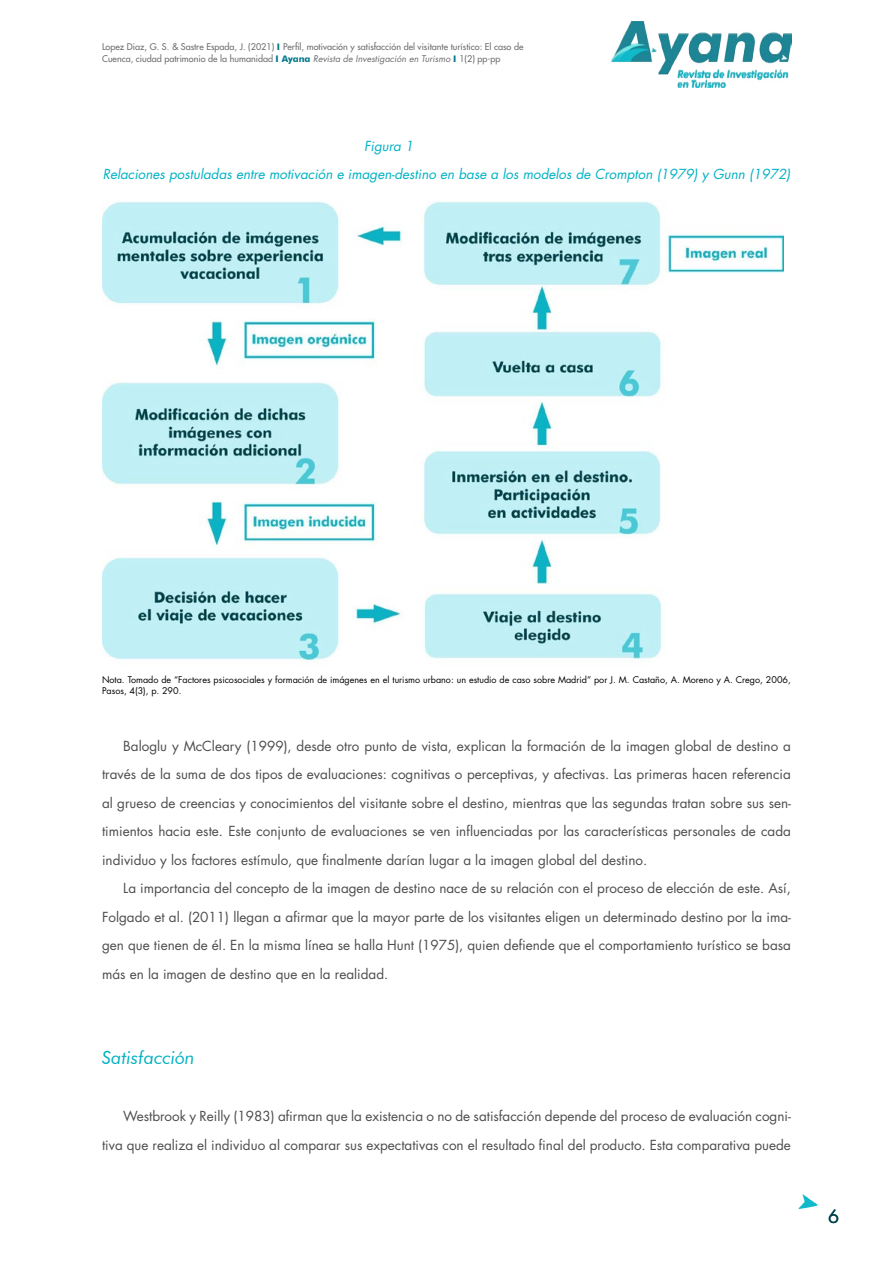
<style>
.page{position:relative;width:893px;height:1263px;background:#fff}
.page>*{position:absolute;margin:0;border:0;box-sizing:border-box;transform-origin:0 0}
.t1{font:italic 18px "Futura BT";color:#00b2c4}
.t2{font:18px "Futura";color:#00424c}
.t3{font:13.5px/28.5px "Futura";color:#4d4d4f;text-align:justify}
.t4{font:italic 13.5px/28.5px "Futura";color:#00b2c4}
.t5{font:9px/12px "Futura";color:#6d6e71}
.t6{font:9px/10.5px "Futura";color:#000}
.s1{font-family:"Futura BT";font-weight:700;color:#007889}
.s2{font-style:italic}
</style>
<div class="page">
<img style="left:799px;top:1194px;width:18px;height:15px">
<img style="left:611px;top:23px;width:180px;height:64px">
<img style="left:102px;top:201px;width:682px;height:460px">
<p class="t5" style="left:102px;top:40px;width:423px">Lopez Diaz, G. S. &amp; Sastre Espada, J. (2021) <span class="s1">I</span> Perfil, motivación y satisfacción del visitante turístico: El caso de<br>Cuenca, ciudad patrimonio de la humanidad <span class="s1">I Ayana</span> <span class="s2">Revista de Investigación en Turismo</span> <span class="s1">I</span> 1(2) pp-pp</p>
<p class="t4" style="left:103px;top:132px;width:689px;text-indent:261px">Figura 1<br>Relaciones postuladas entre motivación e imagen-destino en base a los modelos de Crompton (1979) y Gunn (1972)</p>
<p class="t6" style="left:102px;top:675px;width:690px">Nota. Tomado de “Factores psicosociales y formación de imágenes en el turismo urbano: un estudio de caso sobre Madrid” por J. M. Castaño, A. Moreno y A. Crego, 2006,<br>Pasos, 4(3), p. 290.</p>
<p class="t3" style="left:102px;top:732px;width:690px;text-indent:21px">Baloglu y McCleary (1999), desde otro punto de vista, explican la formación de la imagen global de destino a través de la suma de dos tipos de evaluaciones: cognitivas o perceptivas, y afectivas. Las primeras hacen referencia al grueso de creencias y conocimientos del visitante sobre el destino, mientras que las segundas tratan sobre sus sen&shy;timientos hacia este. Este conjunto de evaluaciones se ven influenciadas por las características personales de cada individuo y los factores estímulo, que finalmente darían lugar a la imagen global del destino.</p>
<p class="t3" style="left:102px;top:874px;width:690px;text-indent:21px">La importancia del concepto de la imagen de destino nace de su relación con el proceso de elección de este. Así, Folgado et al. (2011) llegan a afirmar que la mayor parte de los visitantes eligen un determinado destino por la ima&shy;gen que tienen de él. En la misma línea se halla Hunt (1975), quien defiende que el comportamiento turístico se basa más en la imagen de destino que en la realidad.</p>
<h1 class="t1" style="left:102px;top:1047px;width:94px">Satisfacción</h1>
<p class="t3" style="left:102px;top:1102px;width:690px;text-align:right">Westbrook y Reilly (1983) afirman que la existencia o no de satisfacción depende del proceso de evaluación cogni&shy;tiva que realiza el individuo al comparar sus expectativas con el resultado final del producto. Esta comparativa puede</p>
<h1 class="t2" style="left:828px;top:1204px;width:13px">6</h1>
</div>
